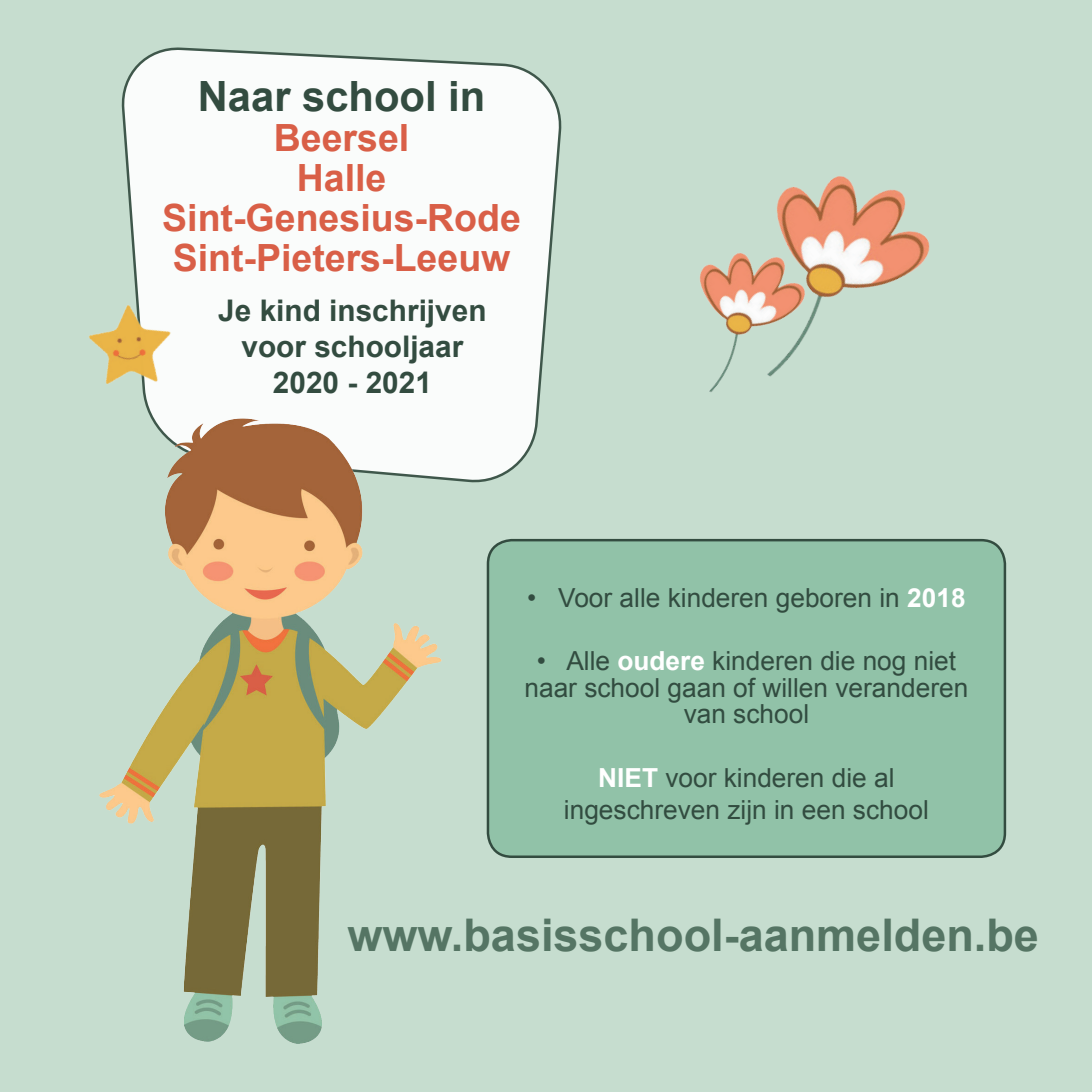
<style>
.page{position:relative;width:1092px;height:1092px;background:#fff}
.page>*{position:absolute;margin:0;border:0;box-sizing:border-box;transform-origin:0 0}
.t1{font:700 45px "Arial";color:#557564}
.t2{font:700 41.75px "Arial";color:#334c40}
.t3{font:700 37.5px/40px "Arial";color:#d95f47;text-align:center}
.t4{font:700 29.75px/35.8px "Arial";color:#334c40;text-align:center}
.t5{font:26.25px/26.5px "Arial";color:#324c40;text-align:center}
.s1{font-weight:700;color:#fff}
</style>
<div class="page">
<div style="left:0;top:0;width:1091px;height:1091px;background:#c6ddcf"></div>
<div style="left:488px;top:540px;width:516px;height:316px;background:#91c2a8;border-radius:24px"></div>
<div style="left:486px;top:539px;width:520px;height:318px;border:2px solid #334c40;border-radius:24px"></div>
<svg style="left:121px;top:44px;width:441px;height:441px"></svg>
<div style="left:631px;top:203px;width:34px;height:230px;background:#c6ddcf"></div>
<img style="left:665px;top:106px;width:344px;height:337px">
<img style="left:53px;top:276px;width:152px;height:147px">
<img style="left:90px;top:406px;width:366px;height:679px">
<h2 class="t2" style="left:198px;top:68px;width:289px">Naar school in</h2>
<h3 class="t3" style="left:162px;top:119px;width:360px">Beersel<br>Halle<br>Sint-Genesius-Rode<br>Sint-Pieters-Leeuw</h3>
<p class="t4" style="left:218px;top:293px;width:270px">Je kind inschrijven voor schooljaar<br>2020 - 2021</p>
<p class="t5" style="left:527px;top:585px;width:440px">• Voor alle kinderen geboren in <span class="s1">2018</span></p>
<p class="t5" style="left:524px;top:648px;width:445px">• Alle <span class="s1">oudere</span> kinderen die nog niet naar school gaan of willen veranderen van school</p>
<p class="t5" style="left:564px;top:762px;width:366px;line-height:31.5px"><span class="s1">NIET</span> voor kinderen die al ingeschreven zijn in een school</p>
<h1 class="t1" style="left:347px;top:905px;width:693px">www.basisschool-aanmelden.be</h1>
</div>
